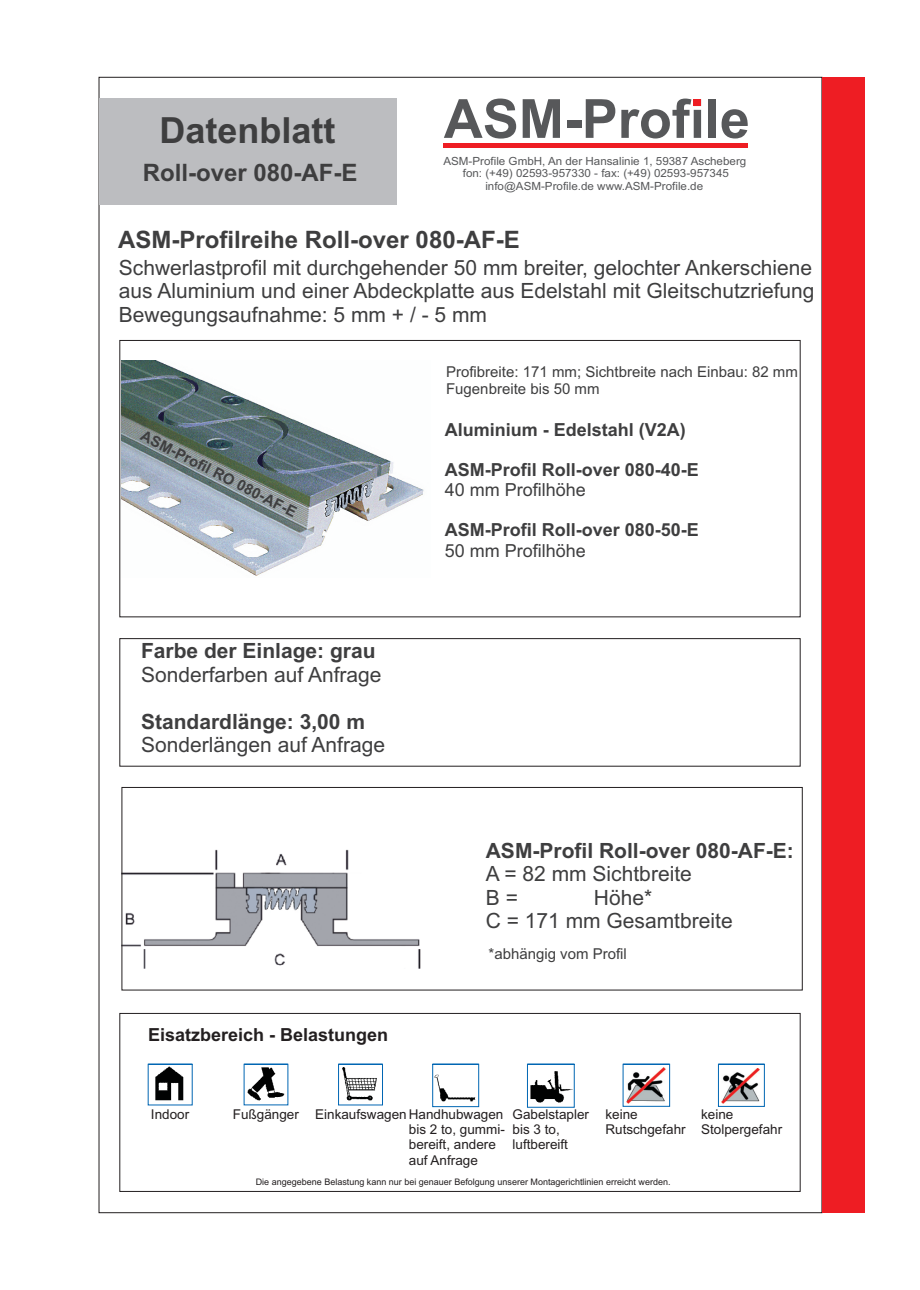
<style>
.page{position:relative;width:920px;height:1290px;background:#fff}
.page>*{position:absolute;margin:0;border:0;box-sizing:border-box;transform-origin:0 0}
.t1{font:700 54px "Arial";color:#57585a}
.t2{font:700 36px "Arial";color:#3e3e3f}
.t3{font:700 24px "Arial";color:#3e3e3f}
.t4{font:21px/23.4px "Arial";color:#3e3e3f}
.t5{font:700 21px "Arial";color:#3e3e3f}
.t6{font:700 18px "Arial";color:#3e3e3f}
.t7{font:18px "Arial";color:#3e3e3f}
.t8{font:700 18px "Arial";color:#231f20}
.t9{font:15px/16.8px "Arial";color:#3e3e3f}
.t10{font:700 15px "Arial";color:#3e3e3f}
.t11{font:13.5px/15.1px "Arial";color:#231f20}
.t12{font:11.25px/12.6px "Arial";color:#57585a;text-align:center}
.t13{font:9px "Arial";color:#231f20}
</style>
<div class="page">
<img style="left:121px;top:361px;width:303px;height:215px">
<div style="left:119px;top:340px;width:681px;height:277px;border:1px solid #231f20"></div>
<img style="left:124px;top:849px;width:297px;height:119px">
<div style="left:122px;top:787px;width:681px;height:203px;border:1px solid #231f20"></div>
<div style="left:822px;top:77px;width:42px;height:1136px;background:#ee1d23"></div>
<div style="left:99px;top:99px;width:298px;height:106px;background:#bcbdc0"></div>
<hr style="left:444px;top:144px;width:304px;height:4px;background:#ee1d23">
<div style="left:694px;top:99px;width:7px;height:7px;background:#ee1d23"></div>
<div style="left:119px;top:1013px;width:681px;height:179px;border:1px solid #231f20"></div>
<div style="left:119px;top:638px;width:681px;height:128px;border:1px solid #231f20"></div>
<svg style="left:148px;top:1063px;width:45px;height:42px"></svg>
<svg style="left:338px;top:1063px;width:45px;height:42px"></svg>
<svg style="left:432px;top:1063px;width:47px;height:44px"></svg>
<svg style="left:527px;top:1063px;width:48px;height:45px"></svg>
<svg style="left:243px;top:1063px;width:46px;height:42px"></svg>
<svg style="left:622px;top:1063px;width:48px;height:44px"></svg>
<img style="left:627px;top:1068px;width:38px;height:35px">
<svg style="left:718px;top:1063px;width:47px;height:44px"></svg>
<img style="left:722px;top:1068px;width:37px;height:35px">
<h2 class="t2" style="left:160px;top:117px;width:178px">Datenblatt</h2>
<p class="t3" style="left:143px;top:164px;width:216px">Roll-over 080-AF-E</p>
<h1 class="t1" style="left:444px;top:99px;width:308px">ASM-Profile</h1>
<p class="t12" style="left:443px;top:155px;width:304px">ASM-Profile GmbH, An der Hansalinie 1, 59387 Ascheberg fon: (+49) 02593-957330 - fax: (+49) 02593-957345 info@ASM-Profile.de www.ASM-Profile.de</p>
<p class="t3" style="left:118px;top:230px;width:403px">ASM-Profilreihe Roll-over 080-AF-E</p>
<p class="t4" style="left:119px;top:258px;width:697px;text-align:justify">Schwerlastprofil mit durchgehender 50 mm breiter, gelochter Ankerschiene aus Aluminium und einer Abdeckplatte aus Edelstahl mit Gleitschutzriefung Bewegungsaufnahme: 5 mm + / - 5 mm</p>
<p class="t10" style="left:145px;top:429px;width:174px;rotate:27deg">ASM-Profil RO 080-AF-E</p>
<p class="t5" style="left:141px;top:643px;width:236px">Farbe der Einlage: grau</p>
<p class="t4" style="left:141px;top:665px;width:242px">Sonderfarben auf Anfrage</p>
<p class="t5" style="left:141px;top:713px;width:226px">Standardlänge: 3,00 m</p>
<p class="t4" style="left:141px;top:735px;width:246px">Sonderlängen auf Anfrage</p>
<p class="t8" style="left:148px;top:1028px;width:242px">Eisatzbereich - Belastungen</p>
<p class="t9" style="left:446px;top:365px;width:353px">Profibreite: 171 mm; Sichtbreite nach Einbau: 82 mm<br>Fugenbreite bis 50 mm</p>
<p class="t6" style="left:445px;top:423px;width:243px">Aluminium - Edelstahl (V2A)</p>
<p class="t6" style="left:445px;top:463px;width:256px">ASM-Profil Roll-over 080-40-E</p>
<p class="t7" style="left:445px;top:483px;width:143px">40 mm Profilhöhe</p>
<p class="t6" style="left:445px;top:523px;width:256px">ASM-Profil Roll-over 080-50-E</p>
<p class="t7" style="left:445px;top:543px;width:143px">50 mm Profilhöhe</p>
<p class="t5" style="left:486px;top:842px;width:310px">ASM-Profil Roll-over 080-AF-E:</p>
<p class="t4" style="left:486px;top:864px;width:208px">A = 82 mm Sichtbreite<br>B =</p>
<p class="t4" style="left:486px;top:887px;width:248px;text-indent:108px">Höhe*<br>C = 171 mm Gesamtbreite</p>
<p class="t9" style="left:489px;top:947px;width:140px">*abhängig vom Profil</p>
<p class="t11" style="left:151px;top:1108px;width:40px">Indoor</p>
<p class="t11" style="left:409px;top:1108px;width:98px;text-indent:-176px">Fußgänger Einkaufswagen Handhubwagen bis 2 to, gummi&shy;bereift, andere auf Anfrage</p>
<p class="t11" style="left:512px;top:1108px;width:78px">Gabelstapler bis 3 to, luftbereift</p>
<p class="t11" style="left:605px;top:1108px;width:82px">keine<br>Rutschgefahr</p>
<p class="t11" style="left:701px;top:1108px;width:83px">keine<br>Stolpergefahr</p>
<p class="t13" style="left:256px;top:1178px;width:416px">Die angegebene Belastung kann nur bei genauer Befolgung unserer Montagerichtlinien erreicht werden.</p>
</div>
